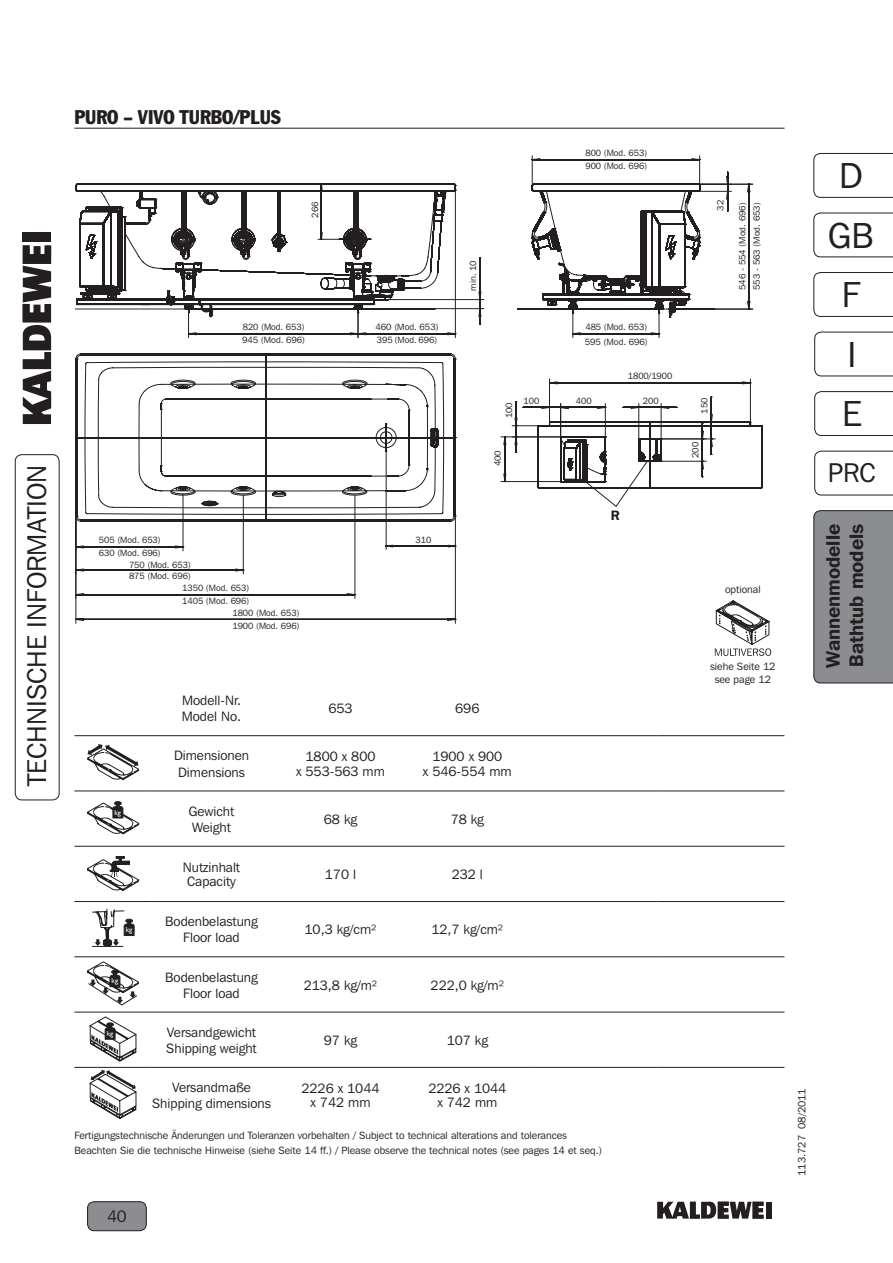
<style>
.page{position:relative;width:893px;height:1263px;background:#fff}
.page>*{position:absolute;margin:0;border:0;box-sizing:border-box;transform-origin:0 0}
.t1{font:36px "Franklin Gothic IT Cby BT";color:#231f20}
.t2{font:27px "Franklin Gothic IT Cby BT";color:#231f20}
.t3{font:600 19.5px/23.4px "Franklin Gothic IT Cby BT";color:#231f20}
.t4{font:condensed 19.5px "Franklin Gothic";color:#231f20}
.t5{font:16.5px "Franklin Gothic IT Cby BT";color:#231f20}
.t6{font:13.5px/16.2px "Franklin Gothic IT Cby BT";color:#231f20;text-align:center}
.t7{font:600 13.5px "Franklin Gothic IT Cby BT";color:#231f20}
.t8{font:10.5px/15px "Franklin Gothic IT Cby BT";color:#231f20}
.t9{font:9px "Franklin Gothic IT Cby BT";color:#231f20}
.t10{font:7.35px "Gill Sans";letter-spacing:-.015em;color:#fff}
</style>
<div class="page">
<svg style="left:87px;top:1201px;width:60px;height:30px;background:#858789"></svg>
<div style="left:813px;top:510px;width:80px;height:174px;background:#8b8d90"></div>
<svg style="left:15px;top:454px;width:44px;height:347px"></svg>
<div style="left:23px;top:232px;width:28px;height:10px;background:#231f20"></div>
<svg style="left:23px;top:245px;width:28px;height:179px"></svg>
<svg style="left:813px;top:153px;width:80px;height:44px"></svg>
<div style="left:818px;top:160px;width:66px;height:30px;background:#fff"></div>
<svg style="left:813px;top:212px;width:80px;height:45px"></svg>
<svg style="left:813px;top:272px;width:80px;height:44px"></svg>
<svg style="left:814px;top:331px;width:79px;height:45px"></svg>
<svg style="left:814px;top:391px;width:79px;height:44px"></svg>
<svg style="left:814px;top:450px;width:79px;height:45px"></svg>
<div style="left:766px;top:1202px;width:6px;height:16px;background:#231f20"></div>
<svg style="left:657px;top:1202px;width:106px;height:17px"></svg>
<hr style="left:74px;top:735px;width:76px;height:1px;background:#231f20">
<hr style="left:150px;top:735px;width:127px;height:1px;background:#231f20">
<hr style="left:277px;top:735px;width:127px;height:1px;background:#231f20">
<hr style="left:404px;top:735px;width:127px;height:1px;background:#231f20">
<hr style="left:531px;top:735px;width:127px;height:1px;background:#231f20">
<hr style="left:658px;top:735px;width:126px;height:1px;background:#231f20">
<hr style="left:74px;top:790px;width:76px;height:1px;background:#231f20">
<hr style="left:150px;top:790px;width:127px;height:1px;background:#231f20">
<hr style="left:277px;top:790px;width:127px;height:1px;background:#231f20">
<hr style="left:404px;top:790px;width:127px;height:1px;background:#231f20">
<hr style="left:531px;top:790px;width:127px;height:1px;background:#231f20">
<hr style="left:658px;top:790px;width:126px;height:1px;background:#231f20">
<hr style="left:74px;top:846px;width:76px;height:1px;background:#231f20">
<hr style="left:150px;top:846px;width:127px;height:1px;background:#231f20">
<hr style="left:277px;top:846px;width:127px;height:1px;background:#231f20">
<hr style="left:404px;top:846px;width:127px;height:1px;background:#231f20">
<hr style="left:531px;top:846px;width:127px;height:1px;background:#231f20">
<hr style="left:658px;top:846px;width:126px;height:1px;background:#231f20">
<hr style="left:74px;top:901px;width:76px;height:1px;background:#231f20">
<hr style="left:150px;top:901px;width:127px;height:1px;background:#231f20">
<hr style="left:277px;top:901px;width:127px;height:1px;background:#231f20">
<hr style="left:404px;top:901px;width:127px;height:1px;background:#231f20">
<hr style="left:531px;top:901px;width:127px;height:1px;background:#231f20">
<hr style="left:658px;top:901px;width:126px;height:1px;background:#231f20">
<hr style="left:74px;top:956px;width:76px;height:1px;background:#231f20">
<hr style="left:150px;top:956px;width:127px;height:1px;background:#231f20">
<hr style="left:277px;top:956px;width:127px;height:1px;background:#231f20">
<hr style="left:404px;top:956px;width:127px;height:1px;background:#231f20">
<hr style="left:531px;top:956px;width:127px;height:1px;background:#231f20">
<hr style="left:658px;top:956px;width:126px;height:1px;background:#231f20">
<hr style="left:74px;top:1012px;width:76px;height:1px;background:#231f20">
<hr style="left:150px;top:1012px;width:127px;height:1px;background:#231f20">
<hr style="left:277px;top:1012px;width:127px;height:1px;background:#231f20">
<hr style="left:404px;top:1012px;width:127px;height:1px;background:#231f20">
<hr style="left:531px;top:1012px;width:127px;height:1px;background:#231f20">
<hr style="left:658px;top:1012px;width:126px;height:1px;background:#231f20">
<hr style="left:74px;top:1067px;width:76px;height:1px;background:#231f20">
<hr style="left:150px;top:1067px;width:127px;height:1px;background:#231f20">
<hr style="left:277px;top:1067px;width:127px;height:1px;background:#231f20">
<hr style="left:404px;top:1067px;width:127px;height:1px;background:#231f20">
<hr style="left:531px;top:1067px;width:127px;height:1px;background:#231f20">
<hr style="left:658px;top:1067px;width:126px;height:1px;background:#231f20">
<svg style="left:87px;top:744px;width:52px;height:36px"></svg>
<svg style="left:87px;top:801px;width:52px;height:33px"></svg>
<svg style="left:87px;top:856px;width:52px;height:35px"></svg>
<svg style="left:92px;top:909px;width:42px;height:37px"></svg>
<hr style="left:92px;top:946px;width:31px;height:1px;background:#231f20">
<svg style="left:87px;top:961px;width:52px;height:44px"></svg>
<svg style="left:90px;top:1016px;width:46px;height:45px"></svg>
<svg style="left:90px;top:1070px;width:47px;height:49px"></svg>
<hr style="left:74px;top:128px;width:710px;height:1px;background:#231f20">
<svg style="left:715px;top:600px;width:56px;height:56px"></svg>
<svg style="left:76px;top:353px;width:381px;height:164px"></svg>
<svg style="left:167px;top:353px;width:383px;height:109px"></svg>
<svg style="left:76px;top:416px;width:380px;height:208px"></svg>
<svg style="left:76px;top:155px;width:677px;height:183px"></svg>
<svg style="left:318px;top:184px;width:435px;height:125px"></svg>
<svg style="left:171px;top:380px;width:285px;height:170px"></svg>
<svg style="left:501px;top:379px;width:250px;height:128px"></svg>
<h2 class="t2" style="left:20px;top:786px;width:323px;rotate:-90deg">TECHNISCHE INFORMATION</h2>
<h3 class="t4" style="left:74px;top:105px;width:208px">PURO - VIVO TURBO/PLUS</h3>
<p class="t9" style="left:309px;top:218px;width:18px;rotate:-90deg">266</p>
<p class="t9" style="left:467px;top:291px;width:32px;rotate:-90deg">min. 10</p>
<p class="t9" style="left:585px;top:147px;width:63px">800 (Mod. 653)</p>
<p class="t9" style="left:585px;top:160px;width:63px">900 (Mod. 696)</p>
<p class="t9" style="left:715px;top:211px;width:12px;rotate:-90deg">32</p>
<p class="t9" style="left:751px;top:290px;width:89px;rotate:-90deg">553 - 563 (Mod. 653)</p>
<p class="t9" style="left:737px;top:290px;width:89px;rotate:-90deg">546 - 554 (Mod. 696)</p>
<p class="t9" style="left:243px;top:321px;width:63px">820 (Mod. 653)</p>
<p class="t9" style="left:585px;top:321px;width:63px">485 (Mod. 653)</p>
<p class="t9" style="left:376px;top:321px;width:65px">460 (Mod. 653)</p>
<p class="t9" style="left:242px;top:334px;width:65px">945 (Mod. 696)</p>
<p class="t9" style="left:377px;top:334px;width:62px">395 (Mod. 696)</p>
<p class="t9" style="left:503px;top:418px;width:18px;rotate:-90deg">100</p>
<p class="t9" style="left:492px;top:466px;width:18px;rotate:-90deg">400</p>
<p class="t9" style="left:585px;top:336px;width:65px">595 (Mod. 696)</p>
<p class="t9" style="left:524px;top:395px;width:17px">100</p>
<p class="t9" style="left:576px;top:395px;width:17px">400</p>
<p class="t9" style="left:628px;top:370px;width:46px">1800/1900</p>
<p class="t9" style="left:643px;top:395px;width:17px">200</p>
<p class="t9" style="left:699px;top:414px;width:18px;rotate:-90deg">150</p>
<p class="t9" style="left:690px;top:458px;width:18px;rotate:-90deg">200</p>
<p class="t9" style="left:99px;top:534px;width:63px">505 (Mod. 653)</p>
<p class="t9" style="left:129px;top:560px;width:63px">750 (Mod. 653)</p>
<p class="t9" style="left:129px;top:571px;width:63px">875 (Mod. 696)</p>
<p class="t9" style="left:182px;top:582px;width:69px">1350 (Mod. 653)</p>
<p class="t9" style="left:232px;top:607px;width:69px">1800 (Mod. 653)</p>
<p class="t9" style="left:99px;top:547px;width:63px">630 (Mod. 696)</p>
<p class="t9" style="left:182px;top:595px;width:69px">1405 (Mod. 696)</p>
<p class="t9" style="left:232px;top:620px;width:69px">1900 (Mod. 696)</p>
<p class="t9" style="left:415px;top:534px;width:17px">310</p>
<p class="t7" style="left:611px;top:506px;width:10px">R</p>
<p class="t8" style="left:725px;top:582px;width:37px">optional</p>
<p class="t6" style="left:182px;top:692px;width:61px;text-align:left">Modell-Nr.<br>Model No.</p>
<p class="t6" style="left:328px;top:700px;width:26px">653</p>
<p class="t6" style="left:455px;top:700px;width:26px">696</p>
<p class="t6" style="left:174px;top:747px;width:77px">Dimensionen<br>Dimensions</p>
<p class="t6" style="left:296px;top:749px;width:90px;line-height:14.4px">1800 x 800<br>x 553-563 mm</p>
<p class="t6" style="left:423px;top:749px;width:90px;line-height:14.4px">1900 x 900<br>x 546-554 mm</p>
<p class="t10" style="left:115px;top:808px;width:8px">kg</p>
<p class="t6" style="left:189px;top:803px;width:47px;text-align:left">Gewicht<br>Weight</p>
<p class="t6" style="left:324px;top:811px;width:35px">68 kg</p>
<p class="t6" style="left:451px;top:811px;width:35px">78 kg</p>
<p class="t6" style="left:183px;top:860px;width:59px;line-height:14.4px">Nutzinhalt<br>Capacity</p>
<p class="t6" style="left:325px;top:866px;width:33px">170 l</p>
<p class="t6" style="left:452px;top:866px;width:33px">232 l</p>
<p class="t10" style="left:126px;top:925px;width:8px">kg</p>
<p class="t6" style="left:165px;top:913px;width:94px">Bodenbelastung<br>Floor load</p>
<p class="t6" style="left:305px;top:921px;width:73px">10,3 kg/cm²</p>
<p class="t6" style="left:431px;top:921px;width:73px">12,7 kg/cm²</p>
<p class="t10" style="left:112px;top:977px;width:8px">kg</p>
<p class="t6" style="left:165px;top:968px;width:94px">Bodenbelastung<br>Floor load</p>
<p class="t6" style="left:304px;top:976px;width:75px">213,8 kg/m²</p>
<p class="t6" style="left:431px;top:976px;width:75px">222,0 kg/m²</p>
<p class="t10" style="left:107px;top:1029px;width:8px">kg</p>
<p class="t6" style="left:166px;top:1024px;width:92px;text-align:left">Versandgewicht<br>Shipping weight</p>
<p class="t6" style="left:324px;top:1032px;width:35px">97 kg</p>
<p class="t6" style="left:447px;top:1032px;width:43px">107 kg</p>
<p class="t6" style="left:152px;top:1079px;width:120px">Versandmaße<br>Shipping dimensions</p>
<p class="t6" style="left:302px;top:1081px;width:79px;line-height:14.4px">2226 x 1044 x 742 mm</p>
<p class="t6" style="left:428px;top:1081px;width:79px;line-height:14.4px">2226 x 1044 x 742 mm</p>
<p class="t8" style="left:74px;top:1128px;width:529px">Fertigungstechnische Änderungen und Toleranzen vorbehalten / Subject to technical alterations and tolerances<br>Beachten Sie die technische Hinweise (siehe Seite 14 ff.) / Please observe the technical notes (see pages 14 et seq.)</p>
<p class="t5" style="left:107px;top:1206px;width:21px">40</p>
<p class="t8" style="left:710px;top:660px;width:67px;line-height:12.6px;text-align:center">siehe Seite 12 see page 12</p>
<h1 class="t1" style="left:839px;top:153px;width:25px">D</h1>
<h1 class="t1" style="left:828px;top:213px;width:47px">GB</h1>
<h1 class="t1" style="left:842px;top:272px;width:20px">F</h1>
<h1 class="t1" style="left:847px;top:332px;width:10px">I</h1>
<h1 class="t1" style="left:842px;top:391px;width:21px">E</h1>
<h2 class="t2" style="left:828px;top:456px;width:49px">PRC</h2>
<h3 class="t3" style="left:821px;top:668px;width:145px;rotate:-90deg">Wannenmodelle<br>Bathtub models</h3>
<p class="t8" style="left:794px;top:1176px;width:89px;rotate:-90deg">113.727 08/2011</p>
</div>
